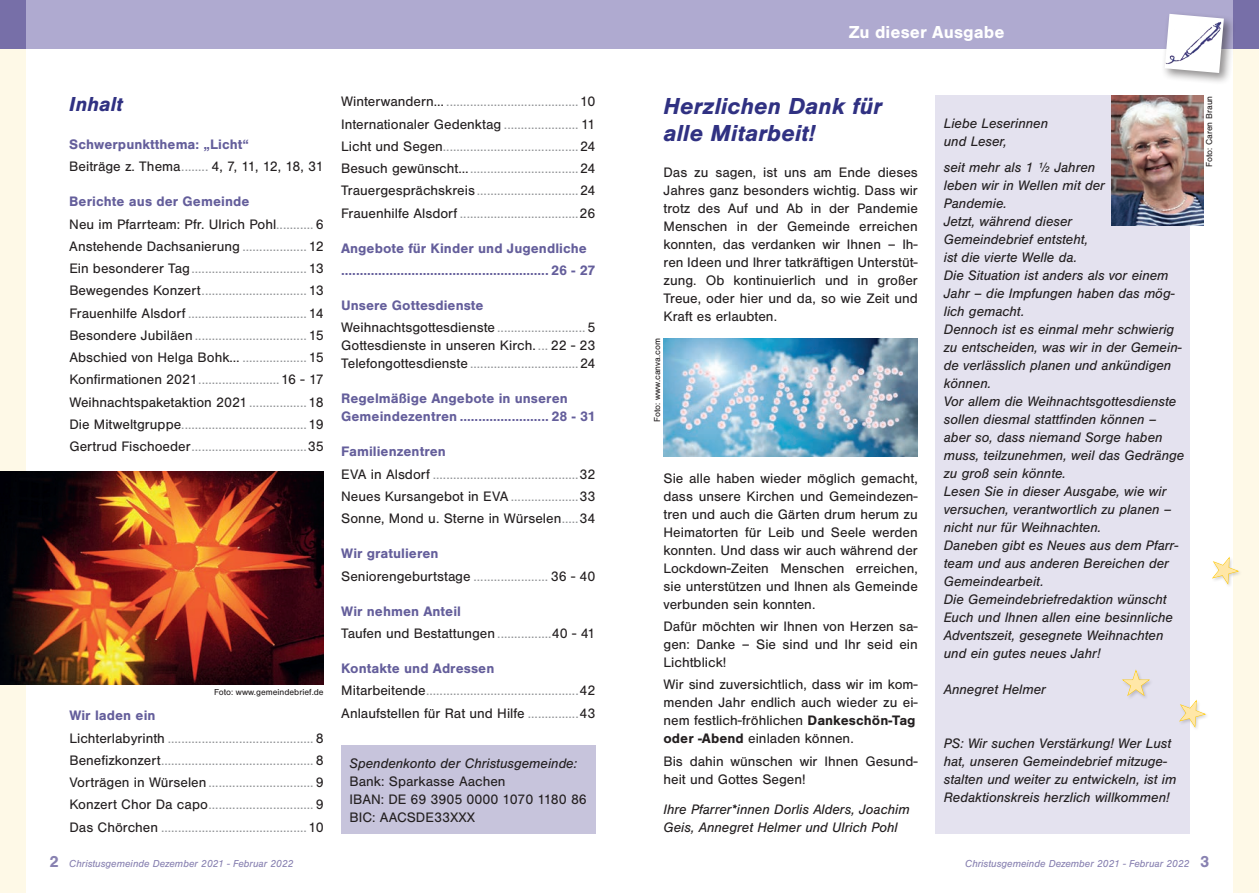
<style>
.page{position:relative;width:1259px;height:893px;background:#fff}
.page>*{position:absolute;margin:0;border:0;box-sizing:border-box;transform-origin:0 0}
.t1{font:italic 700 24px/27px "Sans";color:#303182}
.t2{font:italic 700 21px "Sans";color:#303182}
.t3{font:700 18px "Sans";letter-spacing:.005em;color:#fff}
.t4{font:14.25px/22.2px "Sans";color:#939598}
.t5{font:14.25px/18px "Sans";color:#231f20}
.t6{font:italic 14.25px/18px "Sans";color:#231f20}
.t7{font:700 14.25px/22.2px "Sans";color:#645e9b}
.t8{font:italic 10.5px "Sans";color:#8881b1}
.t9{font:9px "Sans";color:#231f20}
.s1{font-weight:700;color:#645e9b}
.s2{color:#939598}
.s3{color:#231f20}
.s4{font-weight:700}
.s5{font-weight:700;font-style:normal;font-size:16.5px}
</style>
<div class="page">
<div style="left:1233px;top:0;width:26px;height:893px;background:#fef9e7"></div>
<div style="left:0;top:0;width:25px;height:893px;background:#fef9e7"></div>
<div style="left:0;top:0;width:629px;height:49px;background:#afaad0"></div>
<div style="left:629px;top:0;width:630px;height:49px;background:#afaad0"></div>
<div style="left:1233px;top:0;width:26px;height:49px;background:#776fa8"></div>
<div style="left:0;top:0;width:25px;height:49px;background:#776fa8"></div>
<div style="left:935px;top:96px;width:254px;height:738px;background:#e4e2ef"></div>
<div style="left:341px;top:745px;width:254px;height:88px;background:#c7c4dc"></div>
<img style="left:1111px;top:96px;width:92px;height:129px">
<div style="left:1161px;top:10px;width:74px;height:75px;background:#231f20;opacity:.5"></div>
<svg style="left:1164px;top:71px;width:60px;height:2px"></svg>
<img style="left:1164px;top:14px;width:60px;height:57px">
<img style="left:0;top:471px;width:324px;height:213px">
<div style="left:1178px;top:699px;width:32px;height:33px;background:#fff"></div>
<div style="left:1211px;top:556px;width:32px;height:33px;background:#fef9e7"></div>
<img style="left:663px;top:338px;width:255px;height:118px">
<svg style="left:1125px;top:673px;width:25px;height:24px"></svg>
<svg style="left:1178px;top:697px;width:28px;height:34px"></svg>
<svg style="left:1211px;top:556px;width:28px;height:32px"></svg>
<h2 class="t2" style="left:69px;top:92px;width:55px">Inhalt</h2>
<p class="t5" style="left:69px;top:134px;width:256px;line-height:22.2px"><span class="s1">Schwerpunktthema: „Licht“<br></span>Beiträge z. Thema<span class="s2">........</span> 4, 7, 11, 12, 18, 31</p>
<p class="t4" style="left:69px;top:191px;width:256px"><span class="s1">Berichte aus der Gemeinde<br></span><span class="s3">Neu im Pfarrteam: Pfr. Ulrich Pohl</span>........... <span class="s3">6<br>Anstehende Dachsanierung</span> ...................<span class="s3">12<br>Ein besonderer Tag</span>..................................<span class="s3">13<br>Bewegendes Konzert</span>...............................<span class="s3">13<br>Frauenhilfe Alsdorf</span> ................................... <span class="s3">14<br>Besondere Jubiläen</span> .................................<span class="s3">15<br>Abschied von Helga Bohk…</span> ...................<span class="s3">15<br>Konfirmationen 2021</span>........................<span class="s3">16 - 17<br>Weihnachtspaketaktion 2021</span>.................<span class="s3">18<br>Die Mitweltgruppe</span>.....................................<span class="s3">19<br>Gertrud Fischoeder</span>..................................<span class="s3">35</span></p>
<p class="t9" style="left:214px;top:687px;width:111px">Foto: www.gemeindebrief.de</p>
<p class="t4" style="left:69px;top:705px;width:256px"><span class="s1">Wir laden ein<br></span><span class="s3">Lichterlabyrinth</span> ........................................... <span class="s3">8<br>Benefizkonzert</span>............................................. <span class="s3">8<br>Vorträgen in Würselen</span> ............................... <span class="s3">9<br>Konzert Chor Da capo</span>............................... <span class="s3">9<br>Das Chörchen</span> ...........................................<span class="s3">10</span></p>
<p class="t4" style="left:341px;top:91px;width:256px;text-align:justify"><span class="s3">Winterwandern…</span> .......................................<span class="s3">10<br>Internationaler Gedenktag</span> ...................... <span class="s3">11<br>Licht und Segen</span>........................................<span class="s3">24<br>Besuch gewünscht…</span>................................<span class="s3">24<br>Trauergesprächskreis</span> ..............................<span class="s3">24<br>Frauenhilfe Alsdorf</span> ...................................<span class="s3">26</span></p>
<p class="t7" style="left:341px;top:237px;width:256px">Angebote für Kinder und Jugendliche ........................................................ 26 - 27</p>
<p class="t4" style="left:341px;top:294px;width:256px"><span class="s1">Unsere Gottesdienste<br></span><span class="s3">Weihnachtsgottesdienste</span> .......................... <span class="s3">5</span></p>
<p class="t5" style="left:341px;top:337px;width:256px">Gottesdienste in unseren Kirch. <span class="s2">...</span> 22 - 23<br>Telefongottesdienste <span class="s2">................................</span>24</p>
<p class="t7" style="left:341px;top:390px;width:256px;line-height:18px">Regelmäßige Angebote in unseren<br>Gemeindezentren ........................ 28 - 31</p>
<p class="t4" style="left:341px;top:441px;width:256px"><span class="s1">Familienzentren<br></span><span class="s3">EVA in Alsdorf</span> ...........................................<span class="s3">32<br>Neues Kursangebot in EVA</span> ....................<span class="s3">33<br>Sonne, Mond u. Sterne in Würselen</span>.....<span class="s3">34</span></p>
<p class="t5" style="left:341px;top:543px;width:256px;line-height:22.5px"><span class="s1">Wir gratulieren<br></span>Seniorengeburtstage <span class="s2">......................</span> 36 - 40</p>
<p class="t5" style="left:341px;top:600px;width:256px;line-height:22.2px"><span class="s1">Wir nehmen Anteil<br></span>Taufen und Bestattungen <span class="s2">................</span>40 - 41</p>
<p class="t4" style="left:341px;top:658px;width:256px"><span class="s1">Kontakte und Adressen<br></span><span class="s3">Mitarbeitende</span>.............................................<span class="s3">42<br>Anlaufstellen für Rat und Hilfe</span> ...............<span class="s3">43</span></p>
<p class="t6" style="left:350px;top:754px;width:229px">Spendenkonto der Christusgemeinde:</p>
<p class="t5" style="left:350px;top:772px;width:239px">Bank: Sparkasse Aachen<br>IBAN: DE 69 3905 0000 1070 1180 86<br>BIC: AACSDE33XXX</p>
<p class="t3" style="left:848px;top:22px;width:157px">Zu dieser Ausgabe</p>
<h1 class="t1" style="left:663px;top:92px;width:220px">Herzlichen Dank für alle Mitarbeit!</h1>
<p class="t5" style="left:663px;top:163px;width:256px;text-align:justify">Das zu sagen, ist uns am Ende dieses Jahres ganz besonders wichtig. Dass wir trotz des Auf und Ab in der Pandemie Menschen in der Gemeinde erreichen konnten, das verdanken wir Ihnen – Ih&shy;ren Ideen und Ihrer tatkräftigen Unterstüt&shy;zung. Ob kontinuierlich und in großer Treue, oder hier und da, so wie Zeit und Kraft es erlaubten.</p>
<p class="t9" style="left:652px;top:422px;width:85px;rotate:-90deg">Foto: www.canva.com</p>
<p class="t5" style="left:663px;top:469px;width:256px;text-align:justify">Sie alle haben wieder möglich gemacht, dass unsere Kirchen und Gemeindezen&shy;tren und auch die Gärten drum herum zu Heimatorten für Leib und Seele werden konnten. Und dass wir auch während der Lockdown-Zeiten Menschen erreichen, sie unterstützen und Ihnen als Gemeinde verbunden sein konnten.</p>
<p class="t5" style="left:663px;top:617px;width:256px;text-align:justify">Dafür möchten wir Ihnen von Herzen sa&shy;gen: Danke – Sie sind und Ihr seid ein Lichtblick!</p>
<p class="t5" style="left:663px;top:676px;width:256px">Wir sind zuversichtlich, dass wir im kom&shy;menden Jahr endlich auch wieder zu ei&shy;nem festlich-fröhlichen <span class="s4">Dankeschön-Tag oder -Abend</span> einladen können.</p>
<p class="t5" style="left:663px;top:752px;width:256px">Bis dahin wünschen wir Ihnen Gesund&shy;heit und Gottes Segen!</p>
<p class="t6" style="left:663px;top:801px;width:248px">Ihre Pfarrer*innen Dorlis Alders, Joachim<br>Geis, Annegret Helmer und Ulrich Pohl</p>
<p class="t6" style="left:944px;top:114px;width:106px">Liebe Leserinnen und Leser,</p>
<p class="t6" style="left:944px;top:159px;width:242px">seit mehr als 1 ½ Jahren<br>leben wir in Wellen mit der<br>Pandemie.<br>Jetzt, während dieser<br>Gemeindebrief entsteht,<br>ist die vierte Welle da.<br>Die Situation ist anders als vor einem<br>Jahr – die Impfungen haben das mög&shy;lich gemacht.<br>Dennoch ist es einmal mehr schwierig zu entscheiden, was wir in der Gemein&shy;de verlässlich planen und ankündigen können.<br>Vor allem die Weihnachtsgottesdienste sollen diesmal stattfinden können – aber so, dass niemand Sorge haben muss, teilzunehmen, weil das Gedränge zu groß sein könnte.<br>Lesen Sie in dieser Ausgabe, wie wir versuchen, verantwortlich zu planen – nicht nur für Weihnachten.<br>Daneben gibt es Neues aus dem Pfarr&shy;team und aus anderen Bereichen der<br>Gemeindearbeit.<br>Die Gemeindebriefredaktion wünscht<br>Euch und Ihnen allen eine besinnliche<br>Adventszeit, gesegnete Weihnachten und ein gutes neues Jahr!</p>
<p class="t6" style="left:944px;top:681px;width:104px">Annegret Helmer</p>
<p class="t6" style="left:944px;top:735px;width:234px">PS: Wir suchen Verstärkung! Wer Lust hat, unseren Gemeindebrief mitzuge&shy;stalten und weiter zu entwickeln, ist im Redaktionskreis herzlich willkommen!</p>
<p class="t9" style="left:1204px;top:167px;width:73px;rotate:-90deg">Foto: Caren Braun</p>
<p class="t8" style="left:49px;top:857px;width:246px"><span class="s5">2</span> Christusgemeinde Dezember 2021 - Februar 2022</p>
<p class="t8" style="left:965px;top:857px;width:246px">Christusgemeinde Dezember 2021 - Februar 2022 <span class="s5">3</span></p>
</div>
